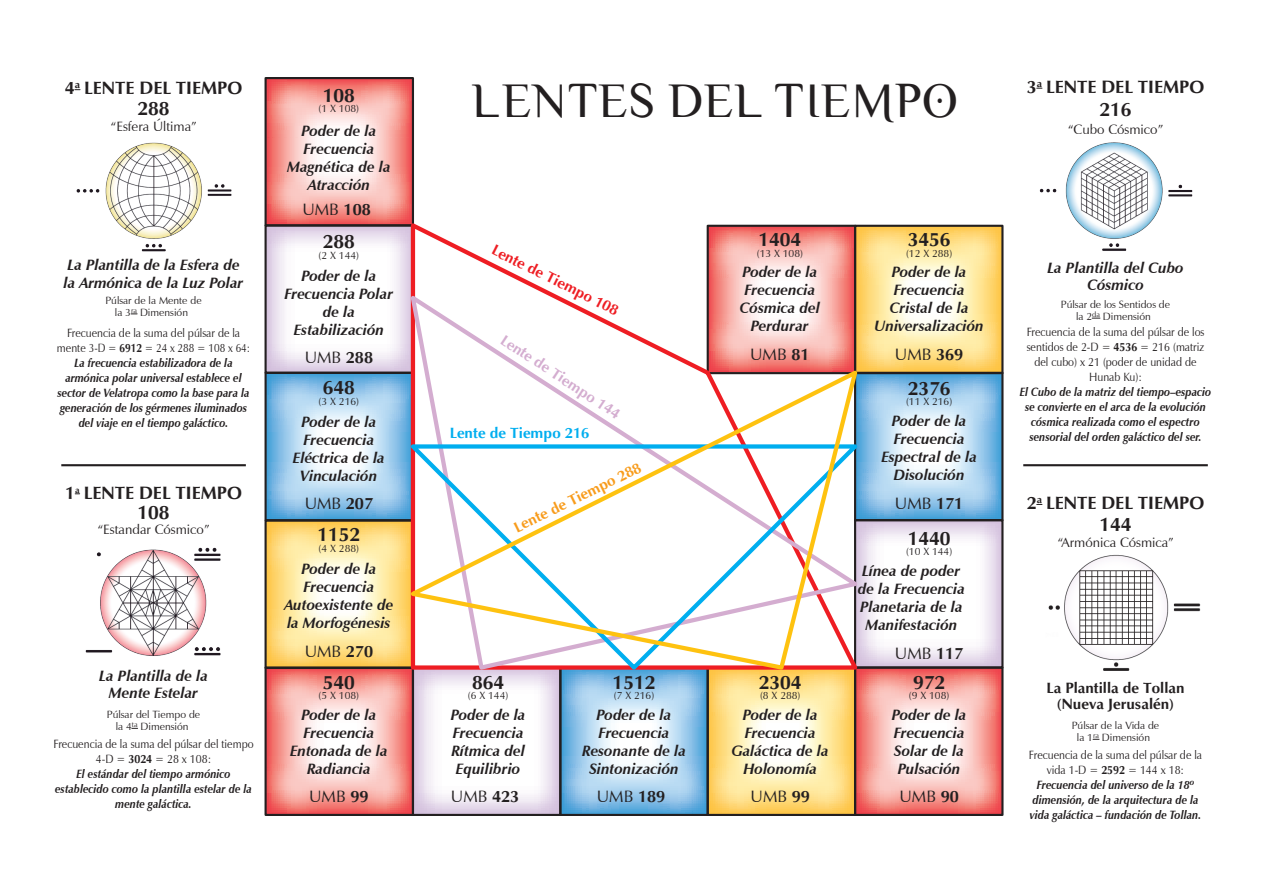
<style>
.page{position:relative;width:1263px;height:893px;background:#fff}
.page>*{position:absolute;margin:0;border:0;box-sizing:border-box;transform-origin:0 0}
.t1{font:49.5px "Yellow Magician";color:#231f20}
.t2{font:700 19.5px "Zapf Humanist 601 BT";color:#231f20}
.t3{font:700 18px "Zapf Humanist 601 BT";color:#231f20}
.t4{font:16.5px "Zapf Humanist 601 BT";color:#231f20}
.t5{font:italic 700 15px/18px "Zapf Humanist 601 BT";color:#231f20;text-align:center}
.t6{font:700 15px/16.5px "Zapf Humanist 601 BT";color:#231f20;text-align:center}
.t7{font:700 15px "Zapf Humanist 601 BT";color:#ee1d23}
.t8{font:700 15px "Zapf Humanist 601 BT";color:#f89c1c}
.t9{font:700 15px "Zapf Humanist 601 BT";color:#d4add0}
.t10{font:700 15px "Zapf Humanist 601 BT";color:#00aeef}
.t11{font:13.5px "Zapf Humanist 601 BT";color:#231f20}
.t12{font:italic 700 12px/15px "Zapf Humanist 601 BT";color:#231f20;text-align:center;scale:.9 1}
.t13{font:12px/15px "Zapf Humanist 601 BT";color:#231f20;text-align:center;scale:.9 1}
.t14{font:10.5px/12px "Zapf Humanist 601 BT";color:#231f20;text-align:center}
.s1{font-weight:700}
.s2{font-weight:400;font-style:normal}
.s3{font-style:normal}
</style>
<div class="page">
<svg style="left:267px;top:80px;width:735px;height:733px"></svg>
<div style="left:264px;top:77px;width:150px;height:149px;border:2px solid #231f20"></div>
<div style="left:264px;top:224px;width:150px;height:150px;border:2px solid #231f20"></div>
<div style="left:264px;top:372px;width:150px;height:149px;border:2px solid #231f20"></div>
<div style="left:264px;top:519px;width:150px;height:150px;border:2px solid #231f20"></div>
<div style="left:264px;top:666px;width:150px;height:150px;border:2px solid #231f20"></div>
<div style="left:412px;top:666px;width:149px;height:150px;border:2px solid #231f20"></div>
<div style="left:559px;top:666px;width:150px;height:150px;border:2px solid #231f20"></div>
<div style="left:707px;top:666px;width:149px;height:150px;border:2px solid #231f20"></div>
<div style="left:854px;top:666px;width:149px;height:150px;border:2px solid #231f20"></div>
<div style="left:854px;top:519px;width:149px;height:150px;border:2px solid #231f20"></div>
<div style="left:854px;top:372px;width:149px;height:149px;border:2px solid #231f20"></div>
<div style="left:854px;top:225px;width:149px;height:149px;border:2px solid #231f20"></div>
<img style="left:76px;top:142px;width:156px;height:110px">
<img style="left:1048px;top:554px;width:152px;height:117px">
<img style="left:1039px;top:142px;width:154px;height:109px">
<img style="left:85px;top:547px;width:136px;height:109px">
<hr style="left:61px;top:464px;width:185px;height:2px;background:#231f20">
<hr style="left:1023px;top:464px;width:185px;height:2px;background:#231f20">
<svg style="left:407px;top:220px;width:455px;height:72px"></svg>
<svg style="left:407px;top:292px;width:459px;height:381px"></svg>
<svg style="left:407px;top:365px;width:454px;height:307px"></svg>
<p class="t3" style="left:1027px;top:75px;width:179px">3<sup>a</sup> LENTE DEL TIEMPO</p>
<p class="t11" style="left:1068px;top:121px;width:97px">“Cubo Cósmico”</p>
<p class="t3" style="left:65px;top:77px;width:179px">4<sup>a</sup> LENTE DEL TIEMPO</p>
<p class="t11" style="left:110px;top:118px;width:88px">“Esfera Última”</p>
<h1 class="t1" style="left:471px;top:72px;width:488px">LENTES DEL TIEMPO</h1>
<h2 class="t2" style="left:323px;top:83px;width:34px">108</h2>
<p class="t14" style="left:319px;top:103px;width:42px">(1 X 108)</p>
<h2 class="t2" style="left:138px;top:96px;width:34px">288</h2>
<h2 class="t2" style="left:1099px;top:98px;width:34px">216</h2>
<p class="t5" style="left:287px;top:122px;width:105px">Poder de la<br>Frecuencia<br>Magnética de la<br>Atracción</p>
<p class="t4" style="left:302px;top:199px;width:70px">UMB <span class="s1">108</span></p>
<h2 class="t2" style="left:758px;top:228px;width:44px">1404</h2>
<p class="t14" style="left:757px;top:247px;width:48px">(13 X 108)</p>
<h2 class="t2" style="left:908px;top:228px;width:44px">3456</h2>
<p class="t14" style="left:906px;top:247px;width:48px">(12 X 288)</p>
<h2 class="t2" style="left:323px;top:229px;width:34px">288</h2>
<p class="t14" style="left:319px;top:249px;width:42px">(2 X 144)</p>
<p class="t7" style="left:497px;top:241px;width:141px;rotate:26deg">Lente de Tiempo 108</p>
<p class="t5" style="left:64px;top:256px;width:181px;text-align:left">La Plantilla de la Esfera de la Armónica de la Luz Polar</p>
<p class="t5" style="left:1047px;top:260px;width:138px;line-height:16.5px">La Plantilla del Cubo<br>Cósmico</p>
<p class="t5" style="left:740px;top:263px;width:82px">Poder de la<br>Frecuencia<br>Cósmica del<br>Perdurar</p>
<p class="t5" style="left:874px;top:263px;width:111px">Poder de la<br>Frecuencia<br>Cristal de la<br>Universalización</p>
<p class="t5" style="left:284px;top:267px;width:110px">Poder de la<br>Frecuencia Polar de la<br>Estabilización</p>
<p class="t14" style="left:105px;top:294px;width:98px">Púlsar de la Mente de la 3<sup>ra</sup> Dimensión</p>
<p class="t14" style="left:1061px;top:298px;width:111px">Púlsar de los Sentidos de la 2<sup>da</sup> Dimensión</p>
<p class="t12" style="left:57px;top:325px;width:216px"><span class="s2">Frecuencia de la suma del púlsar de la mente 3-D =</span> <span class="s3">6912</span> <span class="s2">= 24 x 288 = 108 x 64:<br></span>La frecuencia estabilizadora de la armónica polar universal establece el sector de Velatropa como la base para la generación de los gérmenes iluminados del viaje en el tiempo galáctico.</p>
<p class="t13" style="left:1027px;top:325px;width:199px">Frecuencia de la suma del púlsar de los sentidos de 2-D = <span class="s1">4536</span> = 216 (matriz del cubo) x 21 (poder de unidad de<br>Hunab Ku):</p>
<p class="t9" style="left:507px;top:331px;width:141px;rotate:33deg">Lente de Tiempo 144</p>
<p class="t10" style="left:450px;top:424px;width:141px">Lente de Tiempo 216</p>
<p class="t4" style="left:750px;top:344px;width:61px">UMB <span class="s1">81</span></p>
<p class="t4" style="left:895px;top:344px;width:70px">UMB <span class="s1">369</span></p>
<p class="t4" style="left:305px;top:347px;width:70px">UMB <span class="s1">288</span></p>
<h2 class="t2" style="left:323px;top:375px;width:34px">648</h2>
<p class="t14" style="left:319px;top:395px;width:42px">(3 X 216)</p>
<h2 class="t2" style="left:908px;top:376px;width:44px">2376</h2>
<p class="t14" style="left:906px;top:396px;width:48px">(11 X 216)</p>
<p class="t12" style="left:1020px;top:385px;width:214px">El Cubo de la matriz del tiempo–espacio se convierte en el arca de la evolución cósmica realizada como el espectro sensorial del orden galáctico del ser.</p>
<p class="t5" style="left:881px;top:412px;width:97px">Poder de la<br>Frecuencia<br>Espectral de la<br>Disolución</p>
<p class="t5" style="left:293px;top:412px;width:93px">Poder de la<br>Frecuencia<br>Eléctrica de la<br>Vinculación</p>
<p class="t8" style="left:511px;top:519px;width:141px;rotate:-26deg">Lente de Tiempo 288</p>
<p class="t3" style="left:65px;top:481px;width:178px">1<sup>a</sup> LENTE DEL TIEMPO</p>
<p class="t11" style="left:97px;top:521px;width:114px">“Estandar Cósmico”</p>
<p class="t3" style="left:1027px;top:492px;width:179px">2<sup>a</sup> LENTE DEL TIEMPO</p>
<p class="t11" style="left:1057px;top:533px;width:118px">“Armónica Cósmica”</p>
<p class="t4" style="left:895px;top:493px;width:70px">UMB <span class="s1">171</span></p>
<p class="t4" style="left:305px;top:494px;width:70px">UMB <span class="s1">207</span></p>
<h2 class="t2" style="left:138px;top:500px;width:34px">108</h2>
<h2 class="t2" style="left:1099px;top:512px;width:34px">144</h2>
<h2 class="t2" style="left:317px;top:522px;width:44px">1152</h2>
<p class="t14" style="left:319px;top:542px;width:42px">(4 X 288)</p>
<h2 class="t2" style="left:908px;top:526px;width:44px">1440</h2>
<p class="t14" style="left:906px;top:546px;width:48px">(10 X 144)</p>
<p class="t5" style="left:99px;top:668px;width:110px;line-height:16.5px">La Plantilla de la<br>Mente Estelar</p>
<p class="t14" style="left:107px;top:709px;width:95px">Púlsar del Tiempo de la 4<sup>ta</sup> Dimensión</p>
<p class="t12" style="left:54px;top:737px;width:224px"><span class="s2">Frecuencia de la suma del púlsar del tiempo<br>4-D =</span> <span class="s3">3024</span> <span class="s2">= 28 x 108:<br></span>El estándar del tiempo armónico establecido como la plantilla estelar de la mente galáctica.</p>
<p class="t5" style="left:284px;top:559px;width:110px">Poder de la<br>Frecuencia<br>Autoexistente de la Morfogénesis</p>
<p class="t4" style="left:305px;top:641px;width:70px">UMB <span class="s1">270</span></p>
<h2 class="t2" style="left:323px;top:670px;width:34px">540</h2>
<p class="t14" style="left:319px;top:690px;width:42px">(5 X 108)</p>
<p class="t5" style="left:290px;top:705px;width:99px">Poder de la<br>Frecuencia<br>Entonada de la<br>Radiancia</p>
<p class="t4" style="left:309px;top:786px;width:61px">UMB <span class="s1">99</span></p>
<p class="t5" style="left:858px;top:562px;width:109px">Línea de poder de la Frecuencia<br>Planetaria de la<br>Manifestación</p>
<p class="t4" style="left:895px;top:643px;width:70px">UMB <span class="s1">117</span></p>
<h2 class="t2" style="left:472px;top:670px;width:34px">864</h2>
<p class="t14" style="left:468px;top:690px;width:42px">(6 X 144)</p>
<h2 class="t2" style="left:613px;top:670px;width:44px">1512</h2>
<p class="t14" style="left:614px;top:690px;width:42px">(7 X 216)</p>
<h2 class="t2" style="left:759px;top:670px;width:44px">2304</h2>
<p class="t14" style="left:760px;top:690px;width:42px">(8 X 288)</p>
<h2 class="t2" style="left:913px;top:670px;width:34px">972</h2>
<p class="t14" style="left:909px;top:690px;width:42px">(9 X 108)</p>
<p class="t5" style="left:451px;top:705px;width:76px">Poder de la<br>Frecuencia<br>Rítmica del<br>Equilibrio</p>
<p class="t5" style="left:582px;top:705px;width:105px">Poder de la<br>Frecuencia<br>Resonante de la<br>Sintonización</p>
<p class="t5" style="left:732px;top:705px;width:98px">Poder de la<br>Frecuencia<br>Galáctica de la<br>Holonomía</p>
<p class="t5" style="left:892px;top:705px;width:76px;text-align:left">Poder de la<br>Frecuencia<br>Solar de la<br>Pulsación</p>
<p class="t4" style="left:451px;top:786px;width:70px">UMB <span class="s1">423</span></p>
<p class="t4" style="left:597px;top:786px;width:70px">UMB <span class="s1">189</span></p>
<p class="t4" style="left:751px;top:786px;width:61px">UMB <span class="s1">99</span></p>
<p class="t4" style="left:899px;top:786px;width:61px">UMB <span class="s1">90</span></p>
<p class="t6" style="left:1046px;top:679px;width:140px">La Plantilla de Tollan (Nueva Jerusalén)</p>
<p class="t14" style="left:1072px;top:720px;width:89px">Púlsar de la Vida de la 1<sup>ra</sup> Dimensión</p>
<p class="t12" style="left:1029px;top:748px;width:194px"><span class="s2">Frecuencia de la suma del púlsar de la vida 1-D =</span> <span class="s3">2592</span> <span class="s2">= 144 x 18:<br></span>Frecuencia del universo de la 18º dimensión, de la arquitectura de la vida galáctica – fundación de Tollan.</p>
</div>
